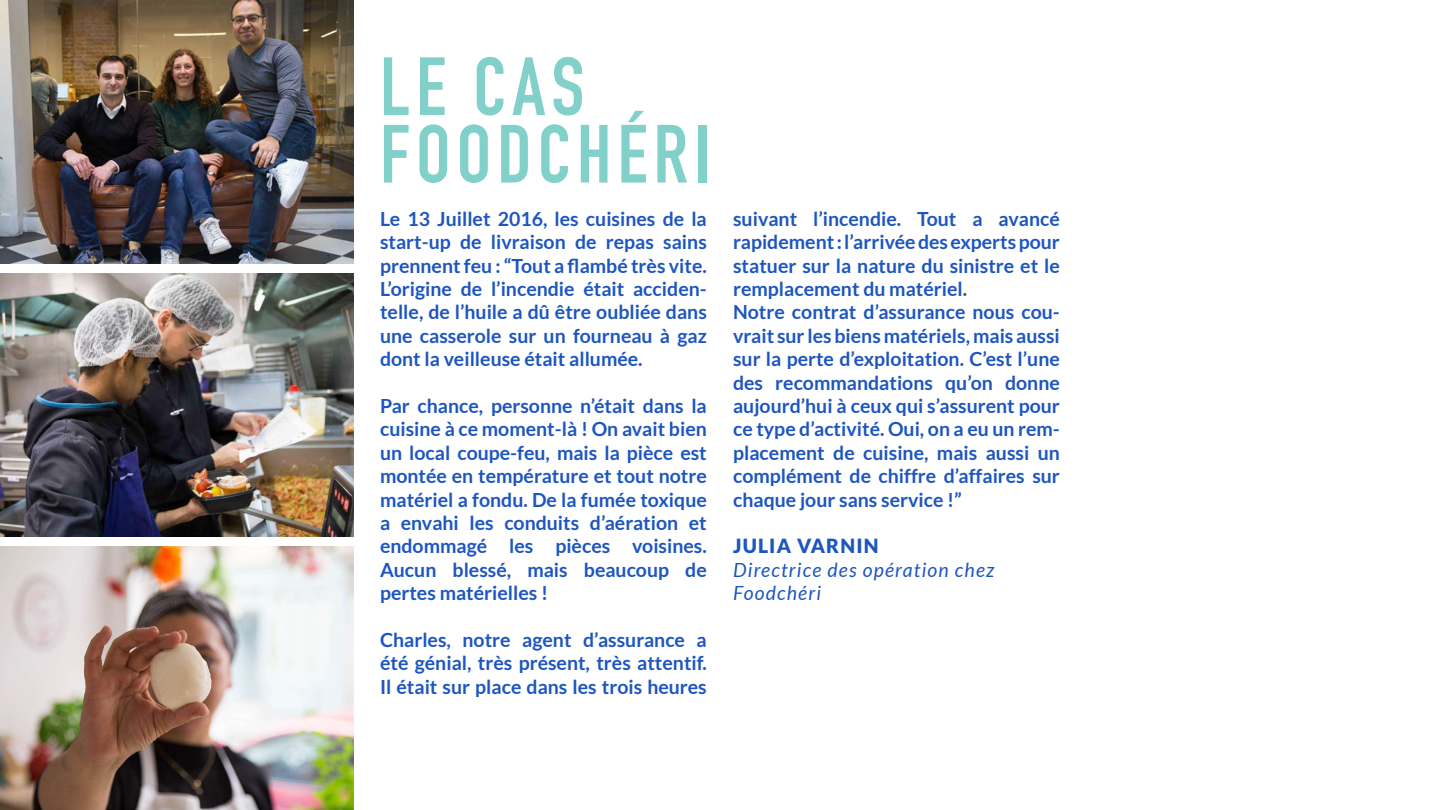
<style>
.page{position:relative;width:1440px;height:810px;background:#fff}
.page>*{position:absolute;margin:0;border:0;box-sizing:border-box;transform-origin:0 0}
.t1{font:700 81px/67.5px "DIN Condensed";letter-spacing:.075em;color:#81d0ca}
.t2{font:700 19.5px/23.4px "Lato";color:#1d56bf;text-align:justify}
.t3{font:italic 19.5px/23.4px "Lato";letter-spacing:.06em;color:#1d56bf}
.t4{font:900 19.5px "Lato";letter-spacing:.06em;color:#1d56bf}
</style>
<div class="page">
<img style="left:0;top:0;width:353px;height:264px">
<img style="left:0;top:273px;width:353px;height:264px">
<img style="left:0;top:546px;width:353px;height:264px">
<h1 class="t1" style="left:380px;top:52px;width:332px">LE CAS<br>FOODCHÉRI</h1>
<p class="t2" style="left:380px;top:207px;width:328px">Le 13 Juillet 2016, les cuisines de la start-up de livraison de repas sains prennent feu : “Tout a flambé très vite.<br>L’origine de l’incendie était acciden&shy;telle, de l’huile a dû être oubliée dans une casserole sur un fourneau à gaz dont la veilleuse était allumée.</p>
<p class="t2" style="left:380px;top:394px;width:328px">Par chance, personne n’était dans la cuisine à ce moment-là ! On avait bien un local coupe-feu, mais la pièce est montée en température et tout notre matériel a fondu. De la fumée toxique a envahi les conduits d’aération et endommagé les pièces voisines.<br>Aucun blessé, mais beaucoup de pertes matérielles !</p>
<p class="t2" style="left:380px;top:628px;width:328px">Charles, notre agent d’assurance a été génial, très présent, très attentif.<br>Il était sur place dans les trois heures</p>
<p class="t2" style="left:733px;top:207px;width:328px;text-align:left">suivant l’incendie. Tout a avancé rapidement : l’arrivée des experts pour statuer sur la nature du sinistre et le remplacement du matériel.<br>Notre contrat d’assurance nous cou&shy;vrait sur les biens matériels, mais aussi sur la perte d’exploitation. C’est l’une des recommandations qu’on donne aujourd’hui à ceux qui s’assurent pour ce type d’activité. Oui, on a eu un rem&shy;placement de cuisine, mais aussi un complément de chiffre d’affaires sur chaque jour sans service !”</p>
<p class="t4" style="left:733px;top:535px;width:147px">JULIA VARNIN</p>
<p class="t3" style="left:733px;top:559px;width:263px">Directrice des opération chez<br>Foodchéri</p>
</div>
